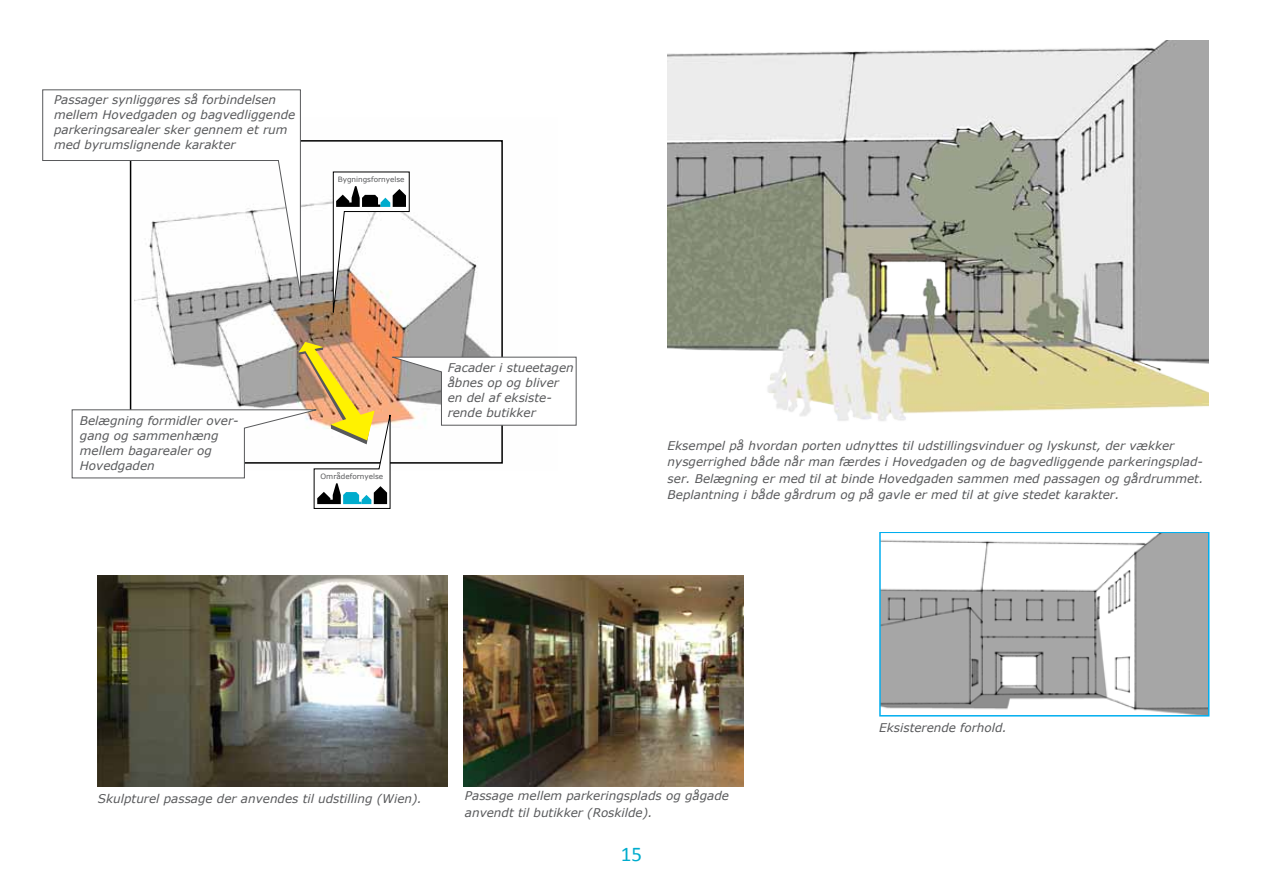
<style>
.page{position:relative;width:1263px;height:893px;background:#fff}
.page>*{position:absolute;margin:0;border:0;box-sizing:border-box;transform-origin:0 0}
.t1{font:21px "Calibri";color:#00accd}
.t2{font:italic 12px/15px "Verdana";color:#58595b}
.t3{font:7.35px "Verdana";color:#58595b}
</style>
<div class="page">
<img style="left:135px;top:171px;width:343px;height:171px">
<img style="left:882px;top:534px;width:324px;height:179px">
<div style="left:879px;top:531px;width:330px;height:185px;border:2px solid #00aeef"></div>
<img style="left:98px;top:575px;width:350px;height:211px">
<img style="left:464px;top:575px;width:279px;height:211px">
<img style="left:668px;top:41px;width:541px;height:380px">
<svg style="left:333px;top:172px;width:77px;height:147px"></svg>
<svg style="left:42px;top:89px;width:259px;height:209px"></svg>
<div style="left:54px;top:95px;width:244px;height:58px;background:#fff"></div>
<svg style="left:72px;top:342px;width:504px;height:167px"></svg>
<p class="t2" style="left:54px;top:92px;width:243px">Passager synliggøres så forbindelsen mellem Hovedgaden og bagvedliggende parkeringsarealer sker gennem et rum med byrumslignende karakter</p>
<p class="t3" style="left:338px;top:175px;width:68px">Bygningsfornyelse</p>
<p class="t2" style="left:80px;top:413px;width:160px">Belægning formidler over&shy;gang og sammenhæng mellem bagarealer og<br>Hovedgaden</p>
<p class="t3" style="left:321px;top:471px;width:64px">Områdefornyelse</p>
<p class="t2" style="left:448px;top:360px;width:128px">Facader i stueetagen åbnes op og bliver en del af eksiste&shy;rende butikker</p>
<p class="t2" style="left:668px;top:437px;width:537px;line-height:16.5px">Eksempel på hvordan porten udnyttes til udstillingsvinduer og lyskunst, der vækker nysgerrighed både når man færdes i Hovedgaden og de bagvedliggende parkeringsplad&shy;ser. Belægning er med til at binde Hovedgaden sammen med passagen og gårdrummet.<br>Beplantning i både gårdrum og på gavle er med til at give stedet karakter.</p>
<p class="t2" style="left:879px;top:720px;width:129px">Eksisterende forhold.</p>
<p class="t2" style="left:98px;top:790px;width:325px">Skulpturel passage der anvendes til udstilling (Wien).</p>
<p class="t2" style="left:465px;top:788px;width:266px;line-height:16.5px">Passage mellem parkeringsplads og gågade anvendt til butikker (Roskilde).</p>
<h1 class="t1" style="left:621px;top:840px;width:23px">15</h1>
</div>
